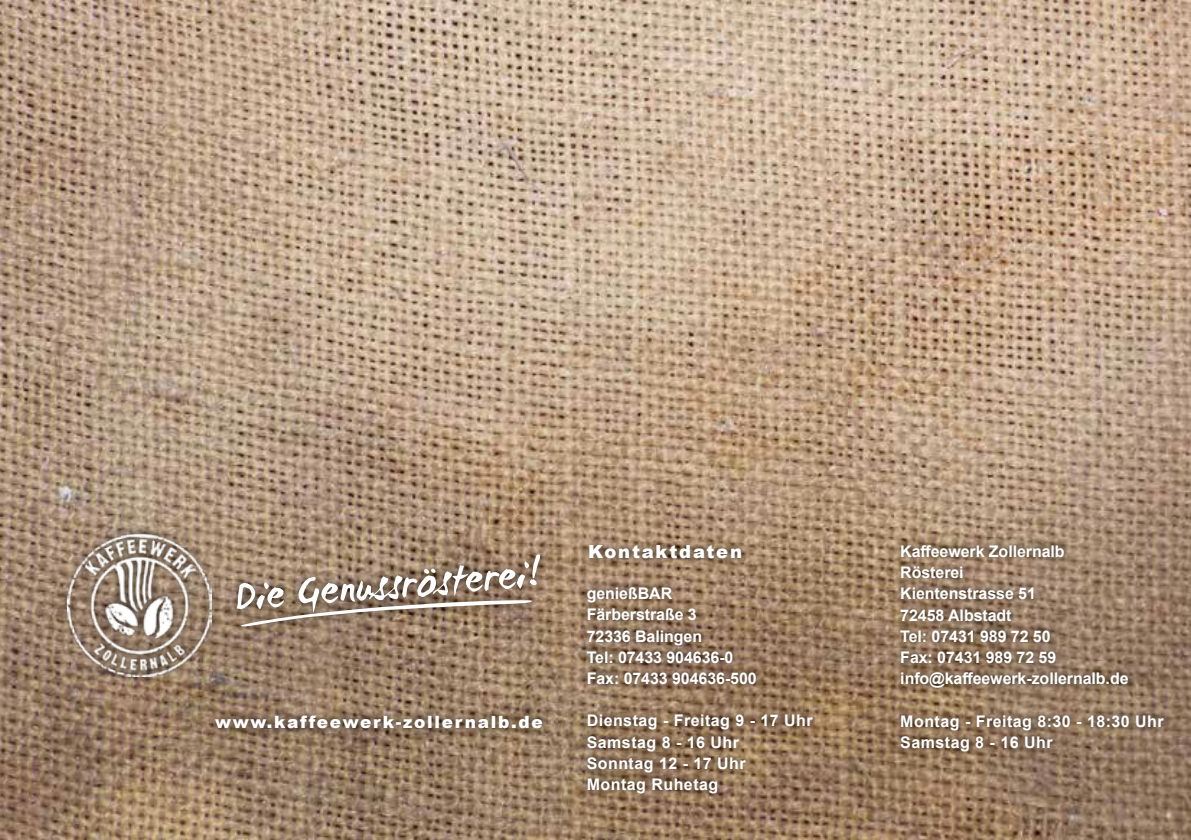
<style>
.page{position:relative;width:1191px;height:840px;background:#fff}
.page>*{position:absolute;margin:0;border:0;box-sizing:border-box;transform-origin:0 0}
.t1{font:900 18px "Arial";letter-spacing:.1em;color:#fff}
.t2{font:900 17px "Arial";letter-spacing:.1em;color:#fff}
.t3{font:700 16px/21.2px "Arial";letter-spacing:-.005em;color:#fff}
.t4{font:700 16px/21.2px "Arial";letter-spacing:.03em;color:#fff}
</style>
<div class="page">
<img style="left:0;top:0;width:1191px;height:839px">
<div style="left:206px;top:705px;width:347px;height:33px;background:#000;opacity:.75"></div>
<div style="left:581px;top:536px;width:168px;height:30px;background:#000;opacity:.75"></div>
<div style="left:579px;top:578px;width:242px;height:222px;background:#000;opacity:.75"></div>
<div style="left:58px;top:523px;width:163px;height:163px;background:#000;opacity:.75"></div>
<img style="left:68px;top:532px;width:143px;height:144px">
<div style="left:227px;top:545px;width:322px;height:90px;background:#000;opacity:.75"></div>
<svg style="left:237px;top:554px;width:303px;height:72px"></svg>
<div style="left:892px;top:536px;width:279px;height:222px;background:#000;opacity:.75"></div>
<p class="t2" style="left:215px;top:709px;width:329px">www.kaffeewerk-zollernalb.de</p>
<p class="t1" style="left:588px;top:538px;width:155px">Kontaktdaten</p>
<p class="t3" style="left:586px;top:582px;width:172px">genießBAR<br>Färberstraße 3<br>72336 Balingen<br>Tel: 07433 904636-0<br>Fax: 07433 904636-500</p>
<p class="t4" style="left:586px;top:710px;width:227px">Dienstag - Freitag 9 - 17 Uhr<br>Samstag 8 - 16 Uhr<br>Sonntag 12 - 17 Uhr<br>Montag Ruhetag</p>
<p class="t3" style="left:900px;top:540px;width:230px">Kaffeewerk Zollernalb<br>Rösterei<br>Kientenstrasse 51<br>72458 Albstadt<br>Tel: 07431 989 72 50<br>Fax: 07431 989 72 59 info@kaffeewerk-zollernalb.de</p>
<p class="t4" style="left:900px;top:710px;width:265px">Montag - Freitag 8:30 - 18:30 Uhr<br>Samstag 8 - 16 Uhr</p>
</div>
